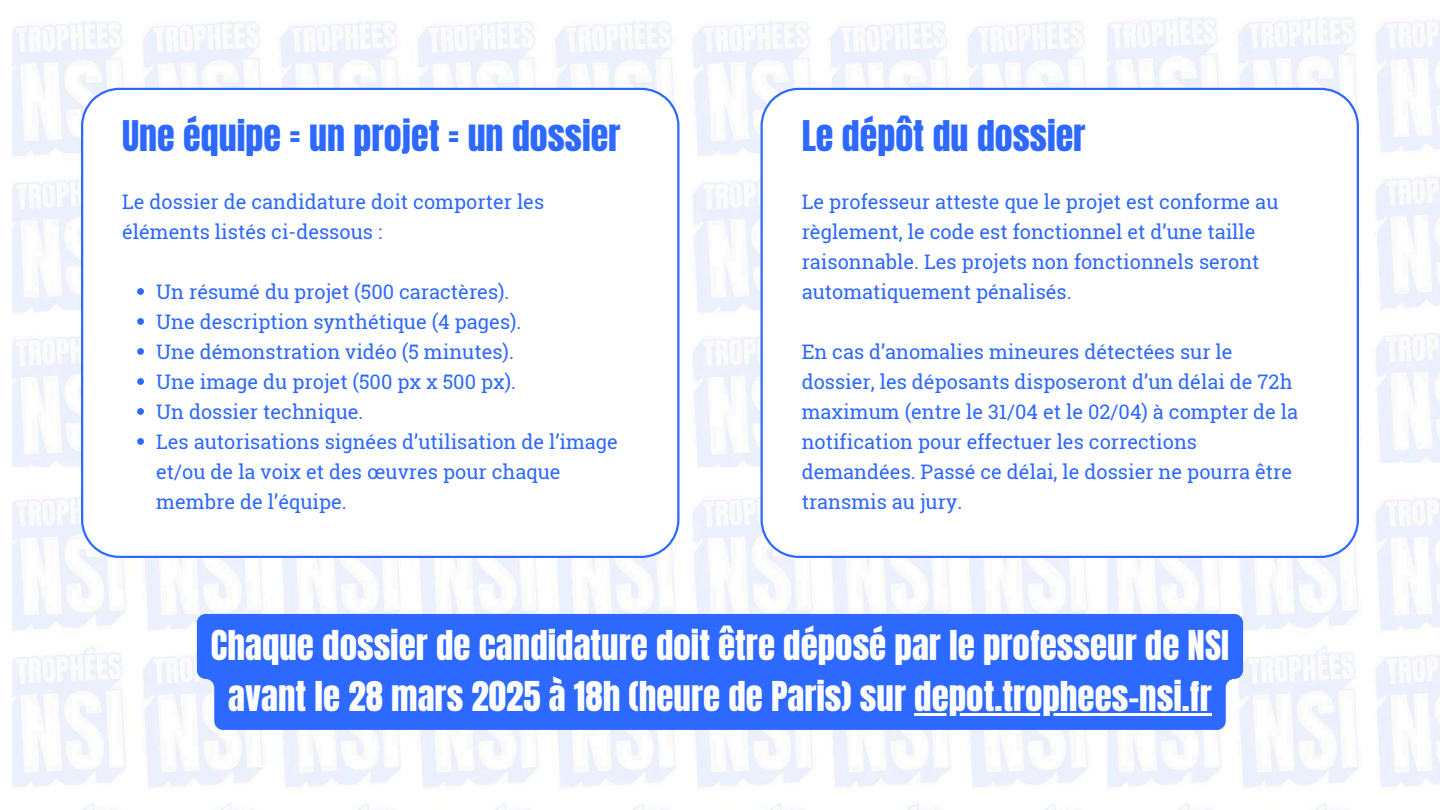
<style>
.page{position:relative;width:1440px;height:810px;background:#fff}
.page>*{position:absolute;margin:0;border:0;box-sizing:border-box;transform-origin:0 0}
.t1{font:36px "Anton";color:#2e69ff}
.t2{font:35px/51px "Anton";color:#fff;text-align:center}
.t3{font:20px/30px "Roboto Slab";color:#2e69ff}
</style>
<div class="page">
<img style="left:13px;top:21px;width:1079px;height:446px">
<img style="left:13px;top:497px;width:1079px;height:313px">
<img style="left:1108px;top:498px;width:332px;height:312px">
<div style="left:197px;top:614px;width:1046px;height:116px;background:#2e69ff"></div>
<hr style="left:914px;top:713px;width:298px;height:3px;background:#fff">
<svg style="left:81px;top:88px;width:598px;height:470px"></svg>
<svg style="left:137px;top:288px;width:7px;height:7px"></svg>
<svg style="left:137px;top:318px;width:7px;height:7px"></svg>
<svg style="left:137px;top:348px;width:7px;height:7px"></svg>
<svg style="left:137px;top:378px;width:7px;height:7px"></svg>
<svg style="left:137px;top:408px;width:7px;height:7px"></svg>
<svg style="left:137px;top:438px;width:7px;height:7px"></svg>
<svg style="left:760px;top:88px;width:599px;height:470px"></svg>
<h1 class="t1" style="left:122px;top:110px;width:500px">Une équipe = un projet = un dossier</h1>
<p class="t3" style="left:122px;top:186px;width:424px">Le dossier de candidature doit comporter les éléments listés ci-dessous :</p>
<p class="t3" style="left:156px;top:276px;width:463px">Un résumé du projet (500 caractères).<br>Une description synthétique (4 pages).<br>Une démonstration vidéo (5 minutes).<br>Une image du projet (500 px x 500 px).<br>Un dossier technique.<br>Les autorisations signées d’utilisation de l’image et/ou de la voix et des œuvres pour chaque membre de l’équipe.</p>
<h1 class="t1" style="left:802px;top:110px;width:286px">Le dépôt du dossier</h1>
<p class="t3" style="left:802px;top:186px;width:478px">Le professeur atteste que le projet est conforme au règlement, le code est fonctionnel et d’une taille raisonnable. Les projets non fonctionnels seront automatiquement pénalisés.</p>
<p class="t3" style="left:802px;top:336px;width:498px">En cas d’anomalies mineures détectées sur le dossier, les déposants disposeront d’un délai de 72h maximum (entre le 31/04 et le 02/04) à compter de la notification pour effectuer les corrections demandées. Passé ce délai, le dossier ne pourra être transmis au jury.</p>
<h2 class="t2" style="left:211px;top:620px;width:1020px">Chaque dossier de candidature doit être déposé par le professeur de NSI avant le 28 mars 2025 à 18h (heure de Paris) sur depot.trophees-nsi.fr</h2>
</div>
